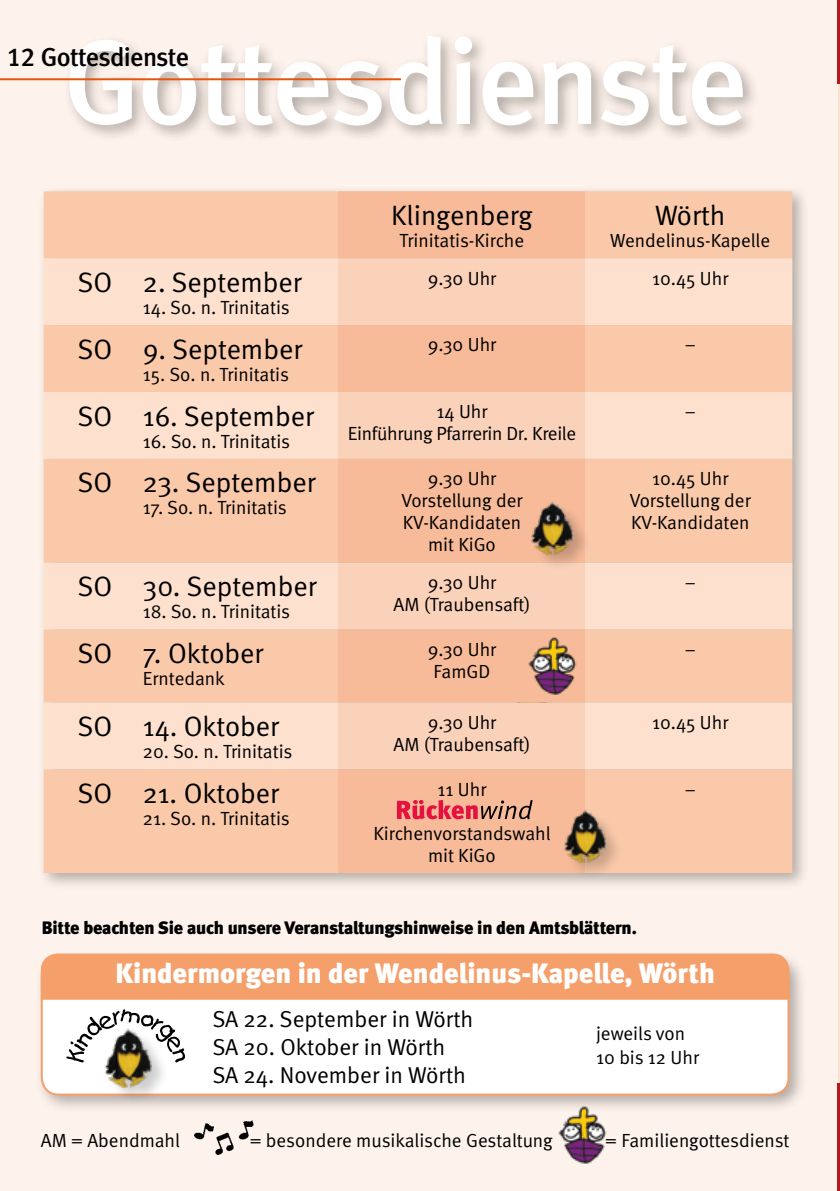
<style>
.page{position:relative;width:840px;height:1191px;background:#fff}
.page>*{position:absolute;margin:0;border:0;box-sizing:border-box;transform-origin:0 0}
.t1{font:120px "Meta Medium LF";letter-spacing:-.025em;color:#fff}
.t2{font:28px "Meta Normal";color:#000}
.t3{font:900 28px "Meta";color:#fff}
.t4{font:26px "Meta Medium LF";letter-spacing:-.025em;color:#000}
.t5{font:23px/28px "Meta Normal";color:#000}
.t6{font:19px/22px "Meta Normal";color:#000;text-align:center}
.t7{font:900 18px "Meta";letter-spacing:-.01em;color:#000}
</style>
<div class="page">
<hr style="left:837px;top:0;width:3px;height:1190px;background:#fde1ce">
<div style="left:0;top:0;width:837px;height:1190px;background:#fef3ec"></div>
<div style="left:34px;top:950px;width:773px;height:163px;background:#000;opacity:.3"></div>
<div style="left:42px;top:958px;width:746px;height:136px;background:#fff;border-radius:17px"></div>
<div style="left:41px;top:957px;width:748px;height:138px;border:2px solid #f59f6b;border-radius:17px"></div>
<svg style="left:66px;top:1009px;width:119px;height:53px"></svg>
<div style="left:63px;top:30px;width:697px;height:113px;background:#000;opacity:.3"></div>
<hr style="left:0;top:78px;width:401px;height:2px;background:#e9540d">
<img style="left:194px;top:1120px;width:60px;height:34px">
<div style="left:41px;top:953px;width:748px;height:46px;background:#f59f6b"></div>
<div style="left:106px;top:1030px;width:64px;height:75px;background:#000;opacity:.2"></div>
<img style="left:100px;top:1028px;width:56px;height:60px">
<img style="left:556px;top:1101px;width:52px;height:63px">
<div style="left:37px;top:185px;width:773px;height:706px;background:#000;opacity:.3"></div>
<div style="left:44px;top:191px;width:748px;height:682px;background:#fac9a9"></div>
<svg style="left:44px;top:258px;width:748px;height:511px;background:#fbd5bc"></svg>
<svg style="left:338px;top:191px;width:246px;height:682px;background:#f8c4a6"></svg>
<svg style="left:397px;top:799px;width:135px;height:20px;background:#d8746d"></svg>
<div style="left:532px;top:503px;width:59px;height:69px;background:#000;opacity:.2"></div>
<img style="left:527px;top:501px;width:51px;height:54px">
<div style="left:564px;top:811px;width:60px;height:70px;background:#000;opacity:.2"></div>
<img style="left:559px;top:809px;width:51px;height:54px">
<img style="left:526px;top:633px;width:52px;height:66px">
<hr style="left:837px;top:1083px;width:3px;height:107px;background:#b41a19">
<hr style="left:837px;top:0;width:3px;height:84px;background:#b41a19">
<h1 class="t1" style="left:63px;top:13px;width:685px">Gottesdienste</h1>
<h3 class="t4" style="left:7px;top:42px;width:184px">12 Gottesdienste</h3>
<h2 class="t2" style="left:78px;top:266px;width:225px">SO 2. September</h2>
<p class="t6" style="left:143px;top:296px;width:148px">14. So. n. Trinitatis</p>
<h2 class="t2" style="left:78px;top:333px;width:226px">SO 9. September</h2>
<p class="t6" style="left:143px;top:363px;width:147px">15. So. n. Trinitatis</p>
<h2 class="t2" style="left:78px;top:399px;width:238px">SO 16. September</h2>
<p class="t6" style="left:143px;top:429px;width:149px">16. So. n. Trinitatis</p>
<h2 class="t2" style="left:78px;top:466px;width:239px">SO 23. September</h2>
<p class="t6" style="left:143px;top:496px;width:145px">17. So. n. Trinitatis</p>
<h2 class="t2" style="left:78px;top:570px;width:240px">SO 30. September</h2>
<p class="t6" style="left:143px;top:600px;width:149px">18. So. n. Trinitatis</p>
<h2 class="t2" style="left:78px;top:637px;width:187px">SO 7. Oktober</h2>
<p class="t6" style="left:143px;top:667px;width:83px">Erntedank</p>
<h2 class="t2" style="left:78px;top:710px;width:203px">SO 14. Oktober</h2>
<p class="t6" style="left:143px;top:740px;width:151px">20. So. n. Trinitatis</p>
<h2 class="t2" style="left:78px;top:777px;width:203px">SO 21. Oktober</h2>
<p class="t6" style="left:143px;top:807px;width:148px">21. So. n. Trinitatis</p>
<h2 class="t2" style="left:391px;top:199px;width:143px">Klingenberg</h2>
<p class="t6" style="left:399px;top:229px;width:126px">Trinitatis-Kirche</p>
<h2 class="t2" style="left:655px;top:199px;width:72px">Wörth</h2>
<p class="t6" style="left:610px;top:229px;width:161px">Wendelinus-Kapelle</p>
<p class="t6" style="left:427px;top:267px;width:70px">9.30 Uhr</p>
<p class="t6" style="left:652px;top:267px;width:78px">10.45 Uhr</p>
<p class="t6" style="left:427px;top:334px;width:70px">9.30 Uhr</p>
<p class="t6" style="left:684px;top:334px;width:13px">–</p>
<p class="t6" style="left:348px;top:400px;width:230px">14 Uhr<br>Einführung Pfarrerin Dr. Kreile</p>
<p class="t6" style="left:684px;top:400px;width:13px">–</p>
<p class="t6" style="left:401px;top:467px;width:122px">9.30 Uhr<br>Vorstellung der<br>KV-Kandidaten mit KiGo</p>
<p class="t6" style="left:630px;top:467px;width:122px">10.45 Uhr<br>Vorstellung der<br>KV-Kandidaten</p>
<p class="t6" style="left:393px;top:571px;width:138px">9.30 Uhr<br>AM (Traubensaft)</p>
<p class="t6" style="left:684px;top:571px;width:13px">–</p>
<p class="t6" style="left:427px;top:638px;width:70px">9.30 Uhr<br>FamGD</p>
<p class="t6" style="left:684px;top:638px;width:13px">–</p>
<p class="t6" style="left:393px;top:711px;width:138px">9.30 Uhr<br>AM (Traubensaft)</p>
<p class="t6" style="left:652px;top:711px;width:78px">10.45 Uhr</p>
<p class="t6" style="left:437px;top:778px;width:50px">11 Uhr</p>
<p class="t6" style="left:373px;top:822px;width:179px">Kirchenvorstandswahl mit KiGo</p>
<p class="t6" style="left:684px;top:778px;width:13px">–</p>
<p class="t7" style="left:42px;top:916px;width:596px">Bitte beachten Sie auch unsere Veranstaltungshinweise in den Amtsblättern.</p>
<h2 class="t3" style="left:115px;top:956px;width:601px">Kindermorgen in der Wendelinus-Kapelle, Wörth</h2>
<p class="t5" style="left:212px;top:1004px;width:262px">SA 22. September in Wörth<br>SA 20. Oktober in Wörth<br>SA 24. November in Wörth</p>
<p class="t6" style="left:596px;top:1021px;width:104px;line-height:24px;text-align:left">jeweils von<br>10 bis 12 Uhr</p>
<p class="t6" style="left:41px;top:1128px;width:141px">AM = Abendmahl</p>
<p class="t6" style="left:250px;top:1128px;width:304px">= besondere musikalische Gestaltung</p>
<p class="t6" style="left:605px;top:1128px;width:186px">= Familiengottesdienst</p>
</div>
